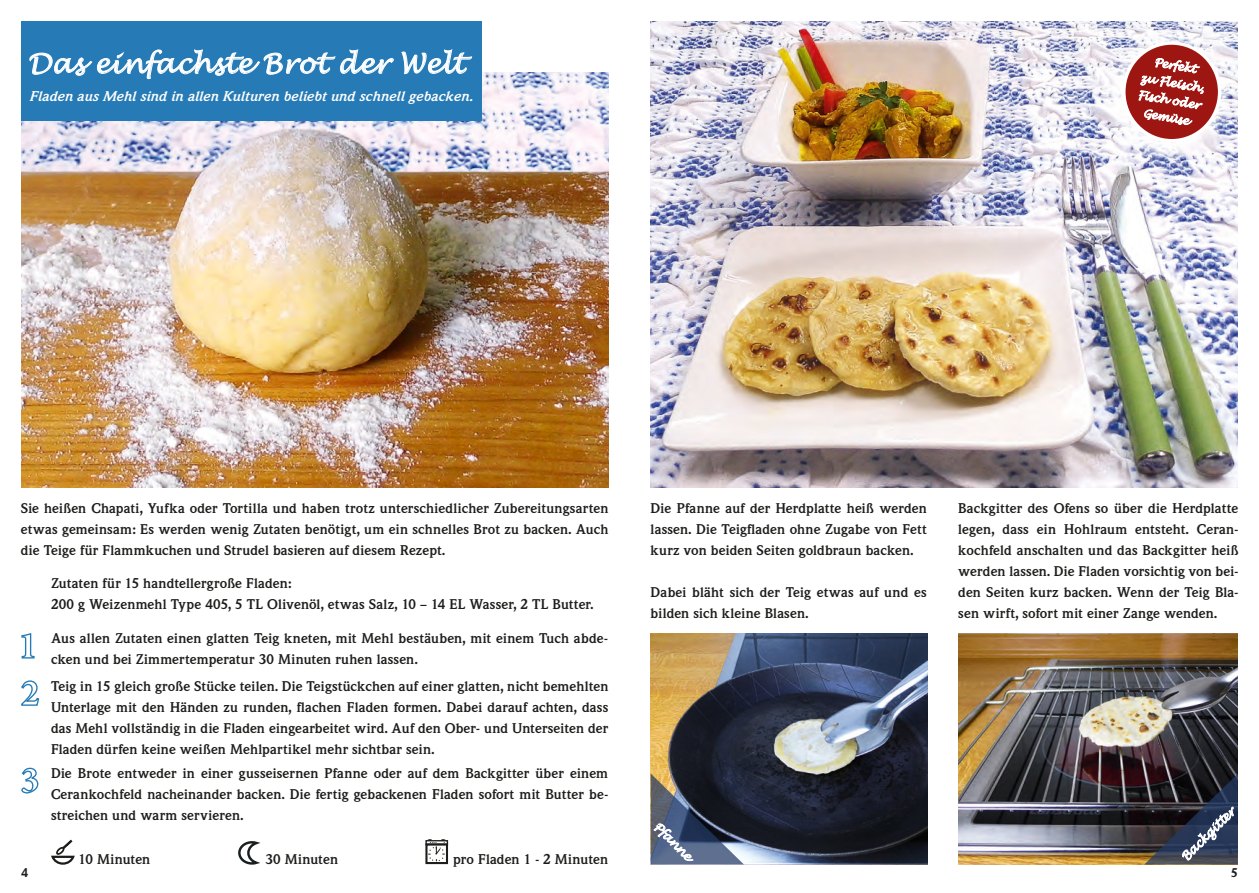
<style>
.page{position:relative;width:1259px;height:893px;background:#fff}
.page>*{position:absolute;margin:0;border:0;box-sizing:border-box;transform-origin:0 0}
.t1{font:italic 27px "Lucida Handwriting";letter-spacing:.01em;color:#fff}
.t2{font:700 13.5px/21px "Weidemann SB";letter-spacing:.005em;color:#1d1d1b;text-align:justify}
.t3{font:italic 700 13.5px "Weidemann SB";letter-spacing:.005em;color:#fff}
.t4{font:italic 12px "Lucida Handwriting";color:#fff}
.t5{font:900 12px "Weidemann SB";color:#1d1d1b}
.t6{font:italic 11.25px/17.4px "Lucida Handwriting";color:#fff;text-align:center}
</style>
<div class="page">
<img style="left:21px;top:73px;width:587px;height:415px">
<img style="left:651px;top:21px;width:586px;height:467px">
<img style="left:958px;top:634px;width:279px;height:230px">
<img style="left:650px;top:634px;width:277px;height:230px">
<div style="left:21px;top:21px;width:460px;height:99px;background:#267ab5"></div>
<svg style="left:21px;top:633px;width:14px;height:26px"></svg>
<svg style="left:21px;top:767px;width:18px;height:27px"></svg>
<svg style="left:21px;top:680px;width:19px;height:26px"></svg>
<svg style="left:29px;top:49px;width:365px;height:30px"></svg>
<svg style="left:401px;top:49px;width:71px;height:25px"></svg>
<svg style="left:51px;top:839px;width:24px;height:26px"></svg>
<svg style="left:238px;top:841px;width:23px;height:24px"></svg>
<div style="left:425px;top:843px;width:23px;height:21px;border:2px solid #1d1d1b"></div>
<div style="left:425px;top:840px;width:23px;height:5px;border:1px solid #1d1d1b"></div>
<svg style="left:427px;top:839px;width:18px;height:22px"></svg>
<svg style="left:1144px;top:774px;width:93px;height:90px"></svg>
<svg style="left:650px;top:773px;width:94px;height:91px"></svg>
<svg style="left:1099px;top:29px;width:135px;height:135px"></svg>
<h1 class="t1" style="left:28px;top:47px;width:438px">Das einfachste Brot der Welt</h1>
<p class="t3" style="left:30px;top:88px;width:445px">Fladen aus Mehl sind in allen Kulturen beliebt und schnell gebacken.</p>
<p class="t6" style="left:1144px;top:52px;width:67px;rotate:10deg">Perfekt<br>zu Fleisch,<br>Fisch oder<br>Gemüse</p>
<p class="t2" style="left:21px;top:497px;width:589px">Sie heißen Chapati, Yufka oder Tortilla und haben trotz unterschiedlicher Zubereitungsarten etwas gemeinsam: Es werden wenig Zutaten benötigt, um ein schnelles Brot zu backen. Auch die Teige für Flammkuchen und Strudel basieren auf diesem Rezept.</p>
<p class="t2" style="left:51px;top:573px;width:544px">Zutaten für 15 handtellergroße Fladen:<br>200 g Weizenmehl Type 405, 5 TL Olivenöl, etwas Salz, 10 – 14 EL Wasser, 2 TL Butter.</p>
<p class="t2" style="left:51px;top:628px;width:558px">Aus allen Zutaten einen glatten Teig kneten, mit Mehl bestäuben, mit einem Tuch abde&shy;cken und bei Zimmertemperatur 30 Minuten ruhen lassen.</p>
<p class="t2" style="left:51px;top:675px;width:559px">Teig in 15 gleich große Stücke teilen. Die Teigstückchen auf einer glatten, nicht bemehlten Unterlage mit den Händen zu runden, flachen Fladen formen. Dabei darauf achten, dass das Mehl vollständig in die Fladen eingearbeitet wird. Auf den Ober- und Unterseiten der Fladen dürfen keine weißen Mehlpartikel mehr sichtbar sein.</p>
<p class="t2" style="left:650px;top:498px;width:278px">Die Pfanne auf der Herdplatte heiß werden lassen. Die Teigfladen ohne Zugabe von Fett kurz von beiden Seiten goldbraun backen.</p>
<p class="t2" style="left:650px;top:582px;width:278px">Dabei bläht sich der Teig etwas auf und es bilden sich kleine Blasen.</p>
<p class="t2" style="left:958px;top:498px;width:281px">Backgitter des Ofens so über die Herdplatte legen, dass ein Hohlraum entsteht. Ceran&shy;kochfeld anschalten und das Backgitter heiß werden lassen. Die Fladen vorsichtig von bei&shy;den Seiten kurz backen. Wenn der Teig Bla&shy;sen wirft, sofort mit einer Zange wenden.</p>
<p class="t2" style="left:51px;top:762px;width:558px">Die Brote entweder in einer gusseisernen Pfanne oder auf dem Backgitter über einem Cerankochfeld nacheinander backen. Die fertig gebackenen Fladen sofort mit Butter be&shy;streichen und warm servieren.</p>
<p class="t4" style="left:1178px;top:854px;width:71px;rotate:-45deg">Backgitter</p>
<p class="t4" style="left:661px;top:819px;width:49px;rotate:45deg">Pfanne</p>
<p class="t2" style="left:79px;top:849px;width:73px">10 Minuten</p>
<p class="t2" style="left:265px;top:849px;width:74px">30 Minuten</p>
<p class="t2" style="left:453px;top:849px;width:157px">pro Fladen 1 - 2 Minuten</p>
<p class="t5" style="left:21px;top:866px;width:9px">4</p>
<p class="t5" style="left:1230px;top:865px;width:9px">5</p>
</div>
